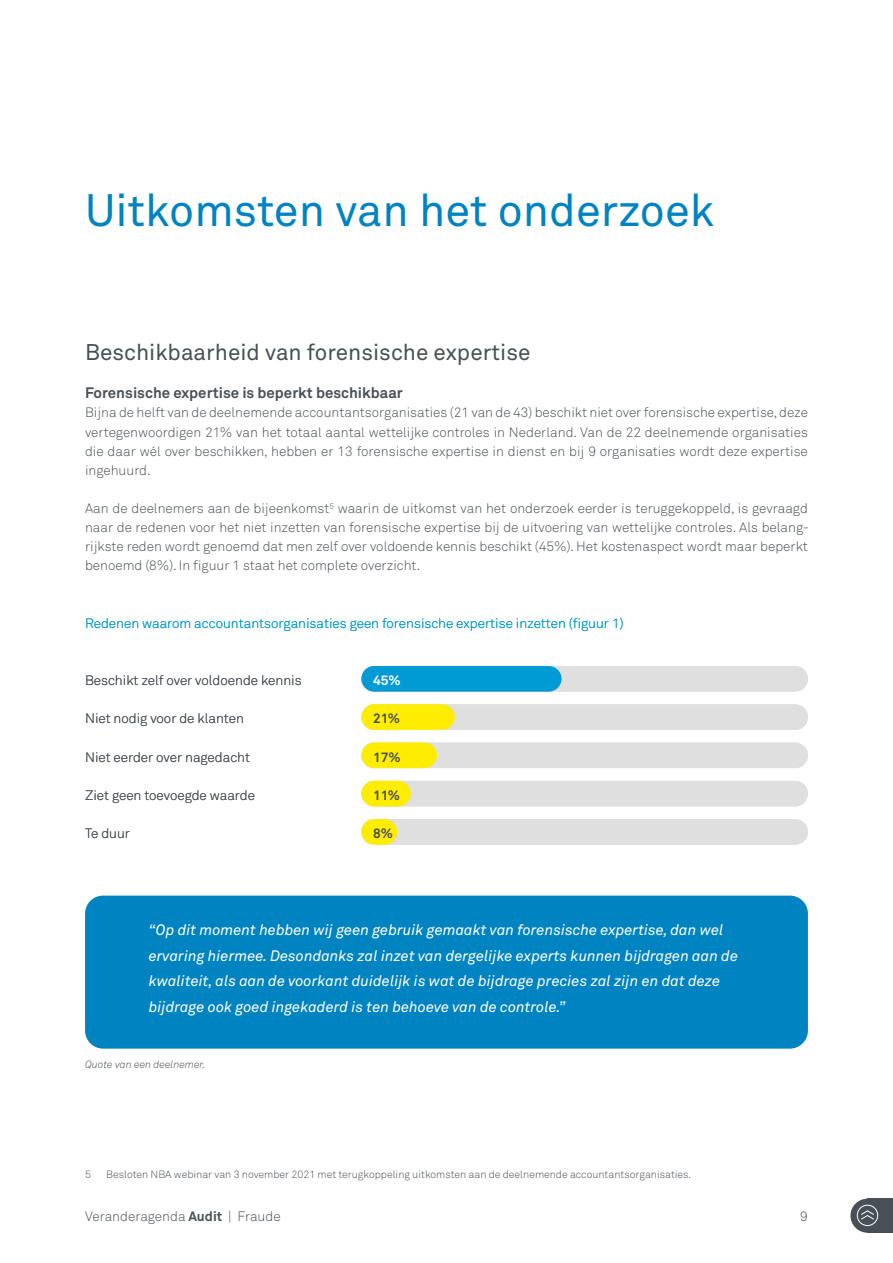
<style>
.page{position:relative;width:893px;height:1263px;background:#fff}
.page>*{position:absolute;margin:0;border:0;box-sizing:border-box;transform-origin:0 0}
.t1{font:45px "Akkurat";color:#0083c1}
.t2{font:22.5px "Akkurat";color:#484f55}
.t3{font:italic 15px/25.5px "Akkurat";color:#fff}
.t4{font:700 15px "Akkurat";color:#484f55}
.t5{font:300 13.5px/19.2px "Akkurat";color:#484f55;text-align:justify}
.t6{font:300 13.5px "Akkurat";color:#009ad4}
.t7{font:700 13.5px "Akkurat";color:#484f55}
.t8{font:700 13.5px "Akkurat";color:#fff}
.t9{font:300 10.5px "Akkurat";color:#484f55}
.t10{font:italic 10.5px "Akkurat Light Pro";color:#484f55}
.s1{font-weight:700}
</style>
<div class="page">
<div style="left:361px;top:666px;width:447px;height:25px;background:#dfdfdf;border-radius:13px"></div>
<div style="left:361px;top:704px;width:447px;height:26px;background:#dfdfdf;border-radius:13px"></div>
<div style="left:361px;top:743px;width:447px;height:25px;background:#dfdfdf;border-radius:13px"></div>
<div style="left:361px;top:781px;width:447px;height:25px;background:#dfdfdf;border-radius:13px"></div>
<div style="left:361px;top:819px;width:447px;height:26px;background:#dfdfdf;border-radius:13px"></div>
<div style="left:361px;top:666px;width:200px;height:25px;background:#009ad4;border-radius:13px"></div>
<div style="left:361px;top:704px;width:94px;height:26px;background:#ffed00;border-radius:13px"></div>
<div style="left:361px;top:781px;width:50px;height:25px;background:#ffed00;border-radius:13px"></div>
<div style="left:361px;top:819px;width:36px;height:26px;background:#ffed00;border-radius:13px"></div>
<div style="left:361px;top:743px;width:76px;height:25px;background:#ffed00;border-radius:13px"></div>
<div style="left:85px;top:896px;width:723px;height:153px;background:#0083c1;border-radius:18px"></div>
<div style="left:867px;top:1199px;width:26px;height:34px;background:#484f55"></div>
<div style="left:850px;top:1199px;width:34px;height:34px;background:#484f55;border-radius:50%"></div>
<div style="left:857px;top:1205px;width:21px;height:21px;border:1px solid #fff;border-radius:50%"></div>
<svg style="left:861px;top:1210px;width:13px;height:10px"></svg>
<h1 class="t1" style="left:85px;top:184px;width:631px">Uitkomsten van het onderzoek</h1>
<h2 class="t2" style="left:85px;top:339px;width:447px">Beschikbaarheid van forensische expertise</h2>
<p class="t4" style="left:85px;top:384px;width:319px">Forensische expertise is beperkt beschikbaar</p>
<p class="t5" style="left:85px;top:403px;width:724px">Bijna de helft van de deelnemende accountantsorganisaties (21 van de 43) beschikt niet over forensische expertise, deze vertegenwoordigen 21% van het totaal aantal wettelijke controles in Nederland. Van de 22 deelnemende organisaties die daar wél over beschikken, hebben er 13 forensische expertise in dienst en bij 9 organisaties wordt deze expertise ingehuurd.</p>
<p class="t5" style="left:85px;top:498px;width:725px">Aan de deelnemers aan de bijeenkomst<sup>5</sup> waarin de uitkomst van het onderzoek eerder is teruggekoppeld, is gevraagd naar de redenen voor het niet inzetten van forensische expertise bij de uitvoering van wettelijke controles. Als belang&shy;rijkste reden wordt genoemd dat men zelf over voldoende kennis beschikt (45%). Het kostenaspect wordt maar beperkt benoemd (8%). In figuur 1 staat het complete overzicht.</p>
<p class="t6" style="left:85px;top:615px;width:540px">Redenen waarom accountantsorganisaties geen forensische expertise inzetten (figuur 1)</p>
<p class="t5" style="left:85px;top:671px;width:218px">Beschikt zelf over voldoende kennis</p>
<p class="t8" style="left:373px;top:672px;width:29px">45%</p>
<p class="t5" style="left:85px;top:709px;width:160px">Niet nodig voor de klanten</p>
<p class="t7" style="left:373px;top:710px;width:28px">21%</p>
<p class="t5" style="left:85px;top:747px;width:166px">Niet eerder over nagedacht</p>
<p class="t7" style="left:373px;top:748px;width:29px">17%</p>
<p class="t5" style="left:85px;top:785px;width:171px">Ziet geen toevoegde waarde</p>
<p class="t7" style="left:373px;top:787px;width:28px">11%</p>
<p class="t5" style="left:85px;top:824px;width:47px">Te duur</p>
<p class="t7" style="left:373px;top:825px;width:21px">8%</p>
<p class="t3" style="left:149px;top:918px;width:591px">“Op dit moment hebben wij geen gebruik gemaakt van forensische expertise, dan wel ervaring hiermee. Desondanks zal inzet van dergelijke experts kunnen bijdragen aan de kwaliteit, als aan de voorkant duidelijk is wat de bijdrage precies zal zijn en dat deze bijdrage ook goed ingekaderd is ten behoeve van de controle.”</p>
<p class="t10" style="left:85px;top:1058px;width:122px">Quote van een deelnemer.</p>
<p class="t9" style="left:85px;top:1168px;width:7px">5</p>
<p class="t9" style="left:106px;top:1168px;width:585px">Besloten NBA webinar van 3 november 2021 met terugkoppeling uitkomsten aan de deelnemende accountantsorganisaties.</p>
<p class="t5" style="left:85px;top:1206px;width:197px">Veranderagenda <span class="s1">Audit</span> | Fraude</p>
<p class="t5" style="left:800px;top:1206px;width:9px">9</p>
</div>
